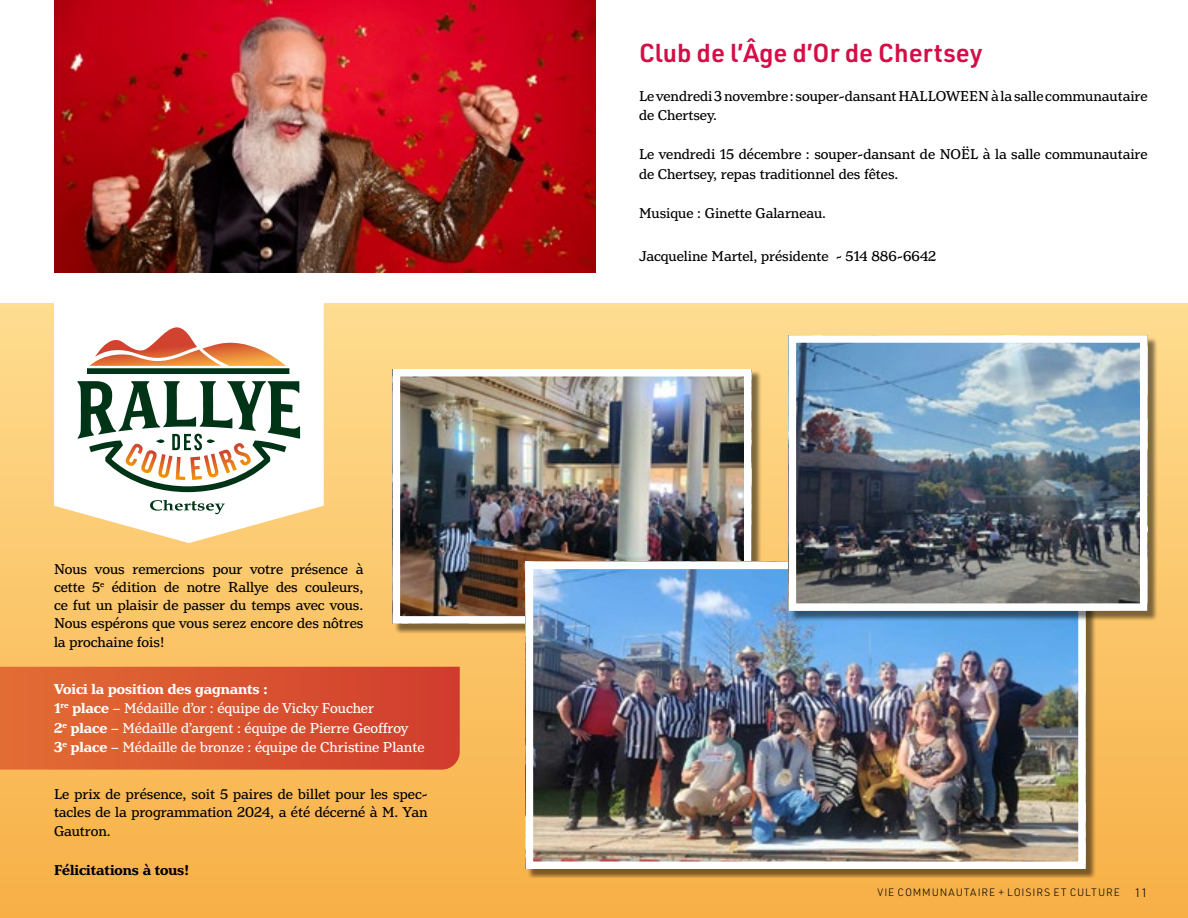
<style>
.page{position:relative;width:1188px;height:918px;background:#fff}
.page>*{position:absolute;margin:0;border:0;box-sizing:border-box;transform-origin:0 0}
.t1{font:600 25.5px "URWDIN";color:#d20f47}
.t2{font:15px/18px "Henriette";color:#000}
.t3{font:15px/19.5px "Henriette";color:#fff}
.t4{font:700 15px "Henriette";color:#000}
.t5{font:300 12px "URWDIN";color:#000}
.t6{font:300 10.5px "URWDIN";letter-spacing:.08em;color:#000}
.s1{font-weight:700}
</style>
<div class="page">
<div style="left:0;top:304px;width:1188px;height:614px;background:linear-gradient(to bottom,#fddc90,#f8b046)"></div>
<svg style="left:0;top:667px;width:460px;height:103px;background:#d95531"></svg>
<svg style="left:54px;top:303px;width:270px;height:240px"></svg>
<img style="left:54px;top:0;width:541px;height:272px">
<svg style="left:150px;top:500px;width:75px;height:14px"></svg>
<svg style="left:77px;top:327px;width:223px;height:165px"></svg>
<div style="left:394px;top:371px;width:368px;height:262px;background:#000;opacity:.5"></div>
<img style="left:402px;top:378px;width:341px;height:237px">
<div style="left:393px;top:369px;width:359px;height:255px;border:8px solid #fff"></div>
<div style="left:528px;top:563px;width:568px;height:315px;background:#000;opacity:.5"></div>
<img style="left:535px;top:571px;width:542px;height:289px">
<div style="left:526px;top:562px;width:560px;height:307px;border:8px solid #fff"></div>
<div style="left:790px;top:337px;width:368px;height:284px;background:#000;opacity:.5"></div>
<img style="left:798px;top:344px;width:341px;height:258px">
<div style="left:789px;top:335px;width:359px;height:276px;border:8px solid #fff"></div>
<p class="t2" style="left:54px;top:560px;width:311px;text-align:justify">Nous vous remercions pour votre présence à cette 5<sup>e</sup> édition de notre Rallye des couleurs, ce fut un plaisir de passer du temps avec vous.<br>Nous espérons que vous serez encore des nôtres</p>
<p class="t2" style="left:54px;top:634px;width:112px">la prochaine fois!</p>
<p class="t3" style="left:54px;top:679px;width:372px"><span class="s1">Voici la position des gagnants :<br>1</span><sup>re</sup> <span class="s1">place</span> – Médaille d’or : équipe de Vicky Foucher<br><span class="s1">2</span><sup>e</sup> <span class="s1">place</span> – Médaille d’argent : équipe de Pierre Geoffroy <span class="s1">3</span><sup>e</sup> <span class="s1">place</span> – Médaille de bronze : équipe de Christine Plante</p>
<p class="t2" style="left:54px;top:785px;width:375px">Le prix de présence, soit 5 paires de billet pour les spec&shy;tacles de la programmation 2024, a été décerné à M. Yan</p>
<p class="t2" style="left:54px;top:823px;width:58px">Gautron.</p>
<p class="t4" style="left:54px;top:862px;width:137px">Félicitations à tous!</p>
<h1 class="t1" style="left:639px;top:36px;width:345px">Club de l’Âge d’Or de Chertsey</h1>
<p class="t2" style="left:639px;top:86px;width:510px;line-height:19.5px">Le vendredi 3 novembre : souper-dansant HALLOWEEN à la salle communautaire de Chertsey.</p>
<p class="t2" style="left:639px;top:145px;width:510px;line-height:19.5px">Le vendredi 15 décembre : souper-dansant de NOËL à la salle communautaire de Chertsey, repas traditionnel des fêtes.</p>
<p class="t2" style="left:639px;top:204px;width:189px">Musique : Ginette Galarneau.</p>
<p class="t2" style="left:639px;top:248px;width:299px">Jacqueline Martel, présidente - 514 886-6642</p>
<p class="t6" style="left:878px;top:886px;width:244px">VIE COMMUNAUTAIRE + LOISIRS ET CULTURE</p>
<p class="t5" style="left:1135px;top:885px;width:14px">11</p>
</div>
